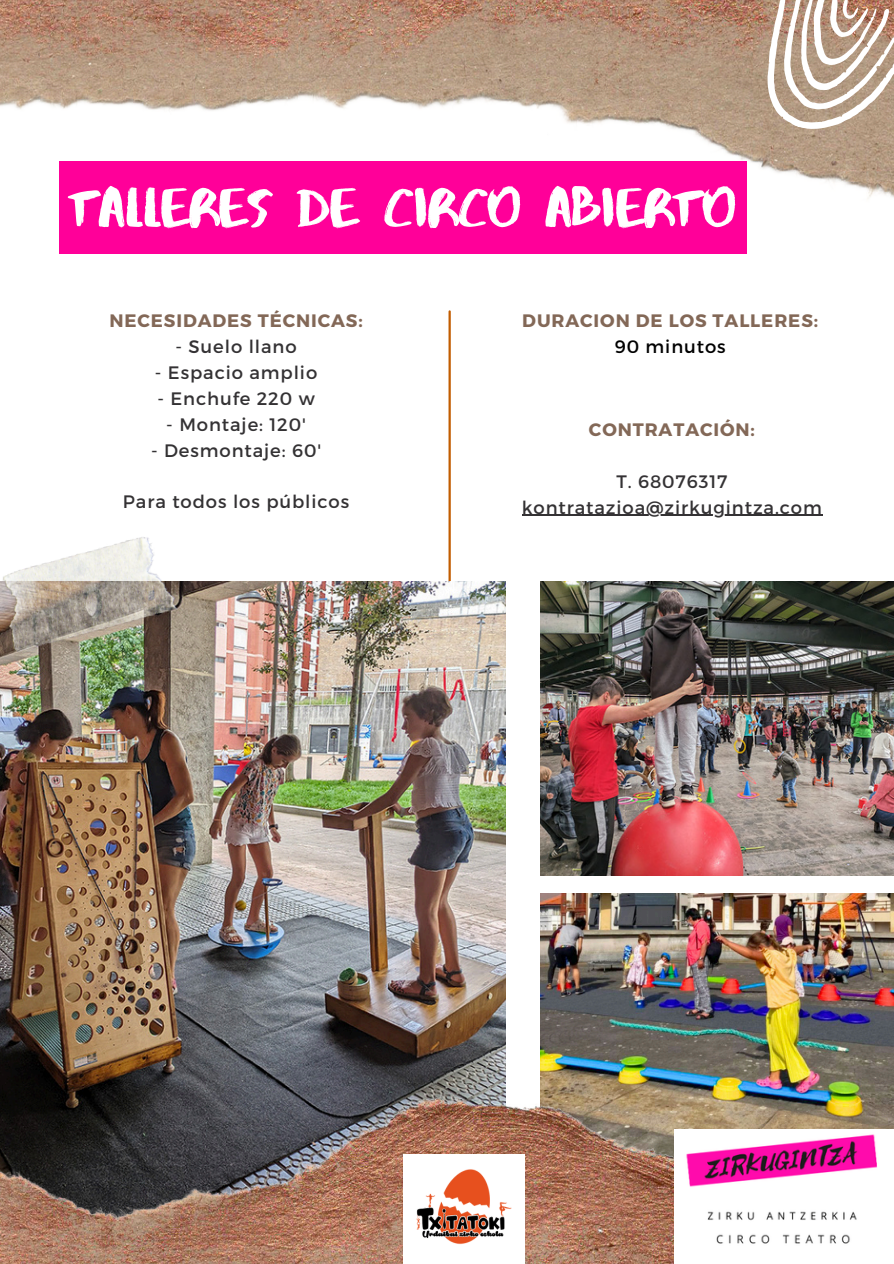
<style>
.page{position:relative;width:894px;height:1264px;background:#fff}
.page>*{position:absolute;margin:0;border:0;box-sizing:border-box;transform-origin:0 0}
.t1{font:55.2px "Abys";color:#fff}
.t2{font:18px "Montserrat";letter-spacing:.05em;color:#343234}
.t3{font:700 18px "Montserrat";letter-spacing:.05em;color:#836857}
.t4{font:18px "Montserrat";letter-spacing:.05em;color:#000}
</style>
<div class="page">
<hr style="left:448px;top:311px;width:2px;height:295px;background:#c25d00">
<img style="left:0;top:581px;width:505px;height:471px">
<img style="left:540px;top:893px;width:353px;height:159px">
<img style="left:540px;top:581px;width:353px;height:294px">
<img style="left:0;top:1052px;width:893px;height:211px">
<img style="left:0;top:0;width:893px;height:227px">
<div style="left:59px;top:161px;width:687px;height:93px;background:#f09"></div>
<img style="left:0;top:537px;width:189px;height:124px">
<img style="left:674px;top:1129px;width:219px;height:134px">
<svg style="left:747px;top:0;width:146px;height:150px"></svg>
<img style="left:402px;top:1148px;width:121px;height:115px">
<hr style="left:522px;top:514px;width:300px;height:2px;background:#343234">
<p class="t1" style="left:69px;top:174px;width:667px">TALLERES DE CIRCO ABIERTO</p>
<p class="t3" style="left:109px;top:309px;width:255px">NECESIDADES TÉCNICAS:</p>
<p class="t2" style="left:175px;top:335px;width:123px">- Suelo llano</p>
<h2 class="t2" style="left:155px;top:361px;width:164px">- Espacio amplio</h2>
<p class="t2" style="left:157px;top:387px;width:159px">- Enchufe 220 w</p>
<p class="t2" style="left:166px;top:412px;width:141px">- Montaje: 120'</p>
<p class="t2" style="left:151px;top:438px;width:171px">- Desmontaje: 60'</p>
<p class="t2" style="left:123px;top:490px;width:228px">Para todos los públicos</p>
<p class="t3" style="left:522px;top:309px;width:297px">DURACION DE LOS TALLERES:</p>
<p class="t4" style="left:614px;top:335px;width:112px">90 minutos</p>
<p class="t3" style="left:588px;top:418px;width:167px">CONTRATACIÓN:</p>
<p class="t2" style="left:616px;top:469px;width:113px">T. 68076317</p>
<p class="t2" style="left:522px;top:495px;width:301px">kontratazioa@zirkugintza.com</p>
</div>
